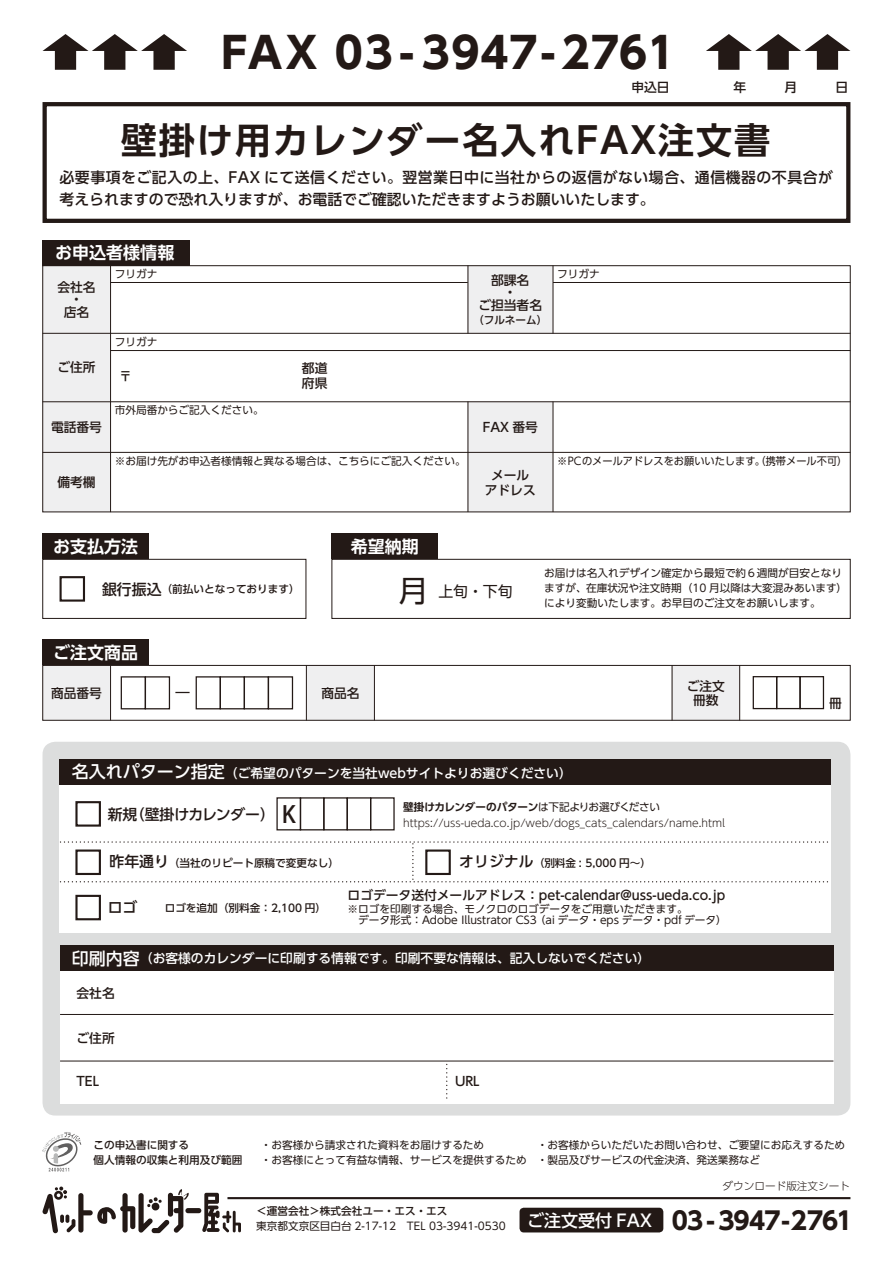
<style>
.page{position:relative;width:893px;height:1263px;background:#fff}
.page>*{position:absolute;margin:0;border:0;box-sizing:border-box;transform-origin:0 0}
.t1{font:700 42.45px "UD Shin Go Pro";letter-spacing:.02em;color:#231916}
.t2{font:700 36.15px "UD Shin Go Pro De";letter-spacing:.05em;color:#231916}
.t3{font:29.7px "UD Shin Go Pro";color:#231916}
.t4{font:700 24.45px "UD Shin Go Pro";letter-spacing:-.04em;color:#231916}
.t5{font:700 16.95px "UD Shin Go Pro De";color:#fff}
.t6{font:500 16.95px "UD Shin Go Pro";color:#fff}
.t7{font:500 14.85px/21.1px "UD Shin Go Pro";letter-spacing:.035em;color:#231916}
.t8{font:500 14.85px "UD Shin Go Pro";letter-spacing:-.02em;color:#231916}
.t9{font:14.85px "UD Shin Go Pro";color:#231916}
.t10{font:500 14.85px "UD Shin Go Pro";color:#231916}
.t11{font:500 12.75px/12.8px "UD Shin Go Pro";color:#231916;text-align:center}
.t12{font:500 12.75px "UD Shin Go Pro";color:#fff}
.t13{font:10.65px/14.9px "UD Shin Go Pro";color:#231916}
.t14{font:500 10.65px/14.9px "UD Shin Go Pro";color:#231916}
.t15{font:300 10.65px "UD Shin Go Pro";color:#231916}
.t16{font:10.65px "UD Shin Go Pro";color:#231916;scale:.96 1}
.t17{font:700 10.65px "UD Shin Go Pro De";letter-spacing:-.025em;color:#231916}
.s1{font-size:14.85px}
.s2{font-size:16.95px}
.s3{font-family:"Koz Go Pr 6 N";font-size:23.4px}
.s4{font-family:"UD Shin Go Pro";font-weight:400}
</style>
<div class="page">
<div style="left:43px;top:102px;width:807px;height:121px;border:4px solid #231916"></div>
<div style="left:185px;top:1208px;width:16px;height:5px;background:#231916;border-radius:3px"></div>
<svg style="left:202px;top:1193px;width:39px;height:39px"></svg>
<svg style="left:42px;top:1186px;width:148px;height:47px"></svg>
<hr style="left:227px;top:1197px;width:623px;height:2px;background:#231916">
<div style="left:519px;top:1208px;width:144px;height:24px;background:#231916;border-radius:4px"></div>
<svg style="left:43px;top:34px;width:144px;height:36px"></svg>
<svg style="left:706px;top:34px;width:144px;height:36px"></svg>
<div style="left:43px;top:559px;width:263px;height:60px;border:1px solid #231916"></div>
<div style="left:332px;top:559px;width:518px;height:60px;border:1px solid #231916"></div>
<div style="left:43px;top:534px;width:106px;height:25px;background:#231916"></div>
<div style="left:332px;top:534px;width:106px;height:25px;background:#231916"></div>
<div style="left:60px;top:576px;width:25px;height:26px;border:2px solid #231916"></div>
<div style="left:468px;top:402px;width:85px;height:110px;background:#efeff0"></div>
<div style="left:468px;top:265px;width:85px;height:68px;background:#efeff0"></div>
<div style="left:43px;top:265px;width:68px;height:247px;background:#efeff0"></div>
<div style="left:43px;top:265px;width:807px;height:247px;border:1px solid #231916"></div>
<div style="left:43px;top:240px;width:147px;height:25px;background:#231916"></div>
<hr style="left:43px;top:333px;width:807px;height:1px;background:#231916">
<hr style="left:111px;top:282px;width:357px;height:1px;background:#231916">
<hr style="left:111px;top:350px;width:739px;height:1px;background:#231916">
<hr style="left:553px;top:282px;width:297px;height:1px;background:#231916">
<hr style="left:43px;top:401px;width:807px;height:1px;background:#231916">
<hr style="left:43px;top:452px;width:807px;height:1px;background:#231916">
<hr style="left:110px;top:265px;width:1px;height:247px;background:#231916">
<hr style="left:553px;top:265px;width:1px;height:68px;background:#231916">
<hr style="left:468px;top:265px;width:1px;height:68px;background:#231916">
<hr style="left:553px;top:402px;width:1px;height:110px;background:#231916">
<hr style="left:468px;top:402px;width:1px;height:110px;background:#231916">
<svg style="left:42px;top:1132px;width:39px;height:39px"></svg>
<div style="left:307px;top:665px;width:68px;height:55px;background:#efeff0"></div>
<hr style="left:306px;top:665px;width:1px;height:55px;background:#231916">
<hr style="left:374px;top:665px;width:1px;height:55px;background:#231916">
<div style="left:43px;top:640px;width:106px;height:25px;background:#231916"></div>
<div style="left:121px;top:676px;width:25px;height:33px;border:1px solid #231916"></div>
<div style="left:145px;top:676px;width:25px;height:33px;border:1px solid #231916"></div>
<div style="left:196px;top:676px;width:25px;height:33px;border:1px solid #231916"></div>
<div style="left:220px;top:676px;width:25px;height:33px;border:1px solid #231916"></div>
<div style="left:244px;top:676px;width:25px;height:33px;border:1px solid #231916"></div>
<div style="left:268px;top:676px;width:25px;height:33px;border:1px solid #231916"></div>
<div style="left:753px;top:676px;width:24px;height:33px;border:1px solid #231916"></div>
<div style="left:776px;top:676px;width:25px;height:33px;border:1px solid #231916"></div>
<div style="left:799px;top:676px;width:25px;height:33px;border:1px solid #231916"></div>
<div style="left:672px;top:665px;width:68px;height:55px;background:#efeff0"></div>
<div style="left:43px;top:665px;width:68px;height:55px;background:#efeff0"></div>
<div style="left:43px;top:665px;width:807px;height:55px;border:1px solid #231916"></div>
<hr style="left:110px;top:665px;width:1px;height:55px;background:#231916">
<hr style="left:739px;top:665px;width:1px;height:55px;background:#231916">
<hr style="left:672px;top:665px;width:1px;height:55px;background:#231916">
<svg style="left:175px;top:692px;width:15px;height:1px"></svg>
<div style="left:43px;top:742px;width:807px;height:373px;background:#dcdddd;border-radius:13px"></div>
<div style="left:60px;top:970px;width:773px;height:134px;background:#fff"></div>
<div style="left:60px;top:945px;width:773px;height:26px;background:#231916"></div>
<hr style="left:60px;top:1061px;width:773px;height:1px;background:#231916">
<hr style="left:60px;top:1014px;width:773px;height:1px;background:#231916">
<svg style="left:446px;top:1064px;width:1px;height:35px"></svg>
<div style="left:60px;top:778px;width:771px;height:155px;background:#fff"></div>
<div style="left:60px;top:759px;width:771px;height:26px;background:#231916"></div>
<div style="left:75px;top:895px;width:26px;height:25px;border:2px solid #231916"></div>
<svg style="left:60px;top:841px;width:768px;height:41px"></svg>
<div style="left:75px;top:801px;width:26px;height:26px;border:2px solid #231916"></div>
<div style="left:300px;top:797px;width:24px;height:33px;border:1px solid #231916"></div>
<div style="left:323px;top:797px;width:25px;height:33px;border:1px solid #231916"></div>
<div style="left:347px;top:797px;width:24px;height:33px;border:1px solid #231916"></div>
<div style="left:370px;top:797px;width:25px;height:33px;border:1px solid #231916"></div>
<h1 class="t1" style="left:222px;top:19px;width:455px">FAX 03- 3947-2761</h1>
<h2 class="t2" style="left:121px;top:111px;width:651px">壁掛け用カレンダー名入れFAX注文書</h2>
<h3 class="t7" style="left:60px;top:167px;width:775px">必要事項をご記入の上、FAX にて送信ください。翌営業日中に当社からの返信がない場合、通信機器の不具合が考えられますので恐れ入りますが、お電話でご確認いただきますようお願いいたします。</h3>
<h3 class="t5" style="left:55px;top:239px;width:121px">お申込者様情報</h3>
<p class="t11" style="left:57px;top:280px;width:40px">会社名・<br>店名</p>
<p class="t11" style="left:57px;top:361px;width:40px">ご住所</p>
<p class="t13" style="left:115px;top:266px;width:44px">フリガナ</p>
<p class="t13" style="left:115px;top:334px;width:44px">フリガナ</p>
<p class="t11" style="left:119px;top:369px;width:14px">〒</p>
<p class="t11" style="left:302px;top:361px;width:27px;line-height:14.9px;text-align:left">都道府県</p>
<p class="t13" style="left:115px;top:402px;width:150px">市外局番からご記入ください。</p>
<p class="t11" style="left:478px;top:273px;width:65px">部課名<br>・<br>ご担当者名</p>
<p class="t14" style="left:473px;top:312px;width:76px">（フルネーム）</p>
<p class="t13" style="left:557px;top:266px;width:44px">フリガナ</p>
<p class="t11" style="left:51px;top:420px;width:53px">電話番号</p>
<p class="t11" style="left:483px;top:420px;width:57px">FAX 番号</p>
<p class="t11" style="left:485px;top:467px;width:53px;line-height:14.9px">メールアドレス</p>
<p class="t13" style="left:115px;top:453px;width:352px">※お届け先がお申込者様情報と異なる場合は、こちらにご記入ください。</p>
<p class="t16" style="left:557px;top:452px;width:304px">※PCのメールアドレスをお願いいたします。（携帯メール不可）</p>
<p class="t11" style="left:57px;top:476px;width:40px">備考欄</p>
<h3 class="t5" style="left:53px;top:533px;width:87px">お支払方法</h3>
<h3 class="t5" style="left:351px;top:533px;width:70px">希望納期</h3>
<p class="t14" style="left:102px;top:581px;width:199px"><span class="s1">銀行振込</span>（前払いとなっております）</p>
<h3 class="t3" style="left:399px;top:567px;width:31px">月</h3>
<h3 class="t9" style="left:438px;top:579px;width:76px">上旬・下旬</h3>
<h3 class="t5" style="left:53px;top:639px;width:87px">ご注文商品</h3>
<p class="t13" style="left:544px;top:565px;width:304px">お届けは名入れデザイン確定から最短で約６週間が目安となりますが、在庫状況や注文時期（10 月以降は大変混みあいます）</p>
<p class="t13" style="left:544px;top:595px;width:278px">により変動いたします。お早目のご注文をお願いします。</p>
<p class="t11" style="left:51px;top:686px;width:53px">商品番号</p>
<p class="t11" style="left:687px;top:679px;width:40px;line-height:13.8px">ご注文冊数</p>
<p class="t11" style="left:321px;top:686px;width:40px">商品名</p>
<p class="t12" style="left:72px;top:763px;width:501px"><span class="s2">名入れパターン指定</span>（ご希望のパターンを当社webサイトよりお選びください）</p>
<h3 class="t8" style="left:108px;top:802px;width:190px">新規（壁掛けカレンダー） <span class="s3">K</span></h3>
<p class="t17" style="left:403px;top:799px;width:258px">壁掛けカレンダーのパターン<span class="s4">は下記よりお選びください</span></p>
<p class="t15" style="left:403px;top:814px;width:323px">https://uss-ueda.co.jp/web/dogs_cats_calendars/name.html</p>
<p class="t14" style="left:109px;top:855px;width:231px"><span class="s1">昨年通り</span>（当社のリピート原稿で変更なし）</p>
<p class="t14" style="left:459px;top:855px;width:193px"><span class="s1">オリジナル</span>（別料金 : 5,000 円～）</p>
<h3 class="t10" style="left:108px;top:895px;width:31px">ロゴ</h3>
<p class="t14" style="left:165px;top:900px;width:163px">ロゴを追加（別料金：2,100 円）</p>
<p class="t11" style="left:348px;top:888px;width:379px">ロゴデータ送付メールアドレス：pet-calendar@uss-ueda.co.jp</p>
<p class="t13" style="left:348px;top:903px;width:381px;line-height:11.2px">※ロゴを印刷する場合、モノクロのロゴデータをご用意いただきます。<br>　データ形式：Adobe Illustrator CS3（ai データ・eps データ・pdf データ）</p>
<p class="t12" style="left:72px;top:948px;width:580px"><span class="s2">印刷内容</span>（お客様のカレンダーに印刷する情報です。印刷不要な情報は、記入しないでください）</p>
<p class="t11" style="left:76px;top:986px;width:40px">会社名</p>
<p class="t11" style="left:76px;top:1031px;width:40px">ご住所</p>
<p class="t11" style="left:76px;top:1074px;width:24px">TEL</p>
<p class="t11" style="left:455px;top:1074px;width:26px">URL</p>
<p class="t11" style="left:829px;top:696px;width:14px">冊</p>
<p class="t13" style="left:261px;top:1137px;width:586px;text-indent:276px">・お客様からいただいたお問い合わせ、ご要望にお応えするため・お客様にとって有益な情報、サービスを提供するため ・製品及びサービスの代金決済、発送業務など</p>
<p class="t14" style="left:94px;top:1137px;width:150px">この申込書に関する<br>個人情報の収集と利用及び範囲</p>
<p class="t13" style="left:261px;top:1137px;width:225px">・お客様から請求された資料をお届けするため</p>
<p class="t14" style="left:256px;top:1204px;width:193px">＜運営会社＞株式会社ユー・エス・エス</p>
<p class="t13" style="left:256px;top:1218px;width:251px">東京都文京区目白台 2-17-12　TEL 03-3941-0530</p>
<h3 class="t6" style="left:527px;top:1207px;width:126px">ご注文受付 FAX</h3>
<p class="t15" style="left:722px;top:1177px;width:129px">ダウンロード版注文シート</p>
<h3 class="t4" style="left:672px;top:1200px;width:182px">03 - 3947-2761</h3>
</div>
